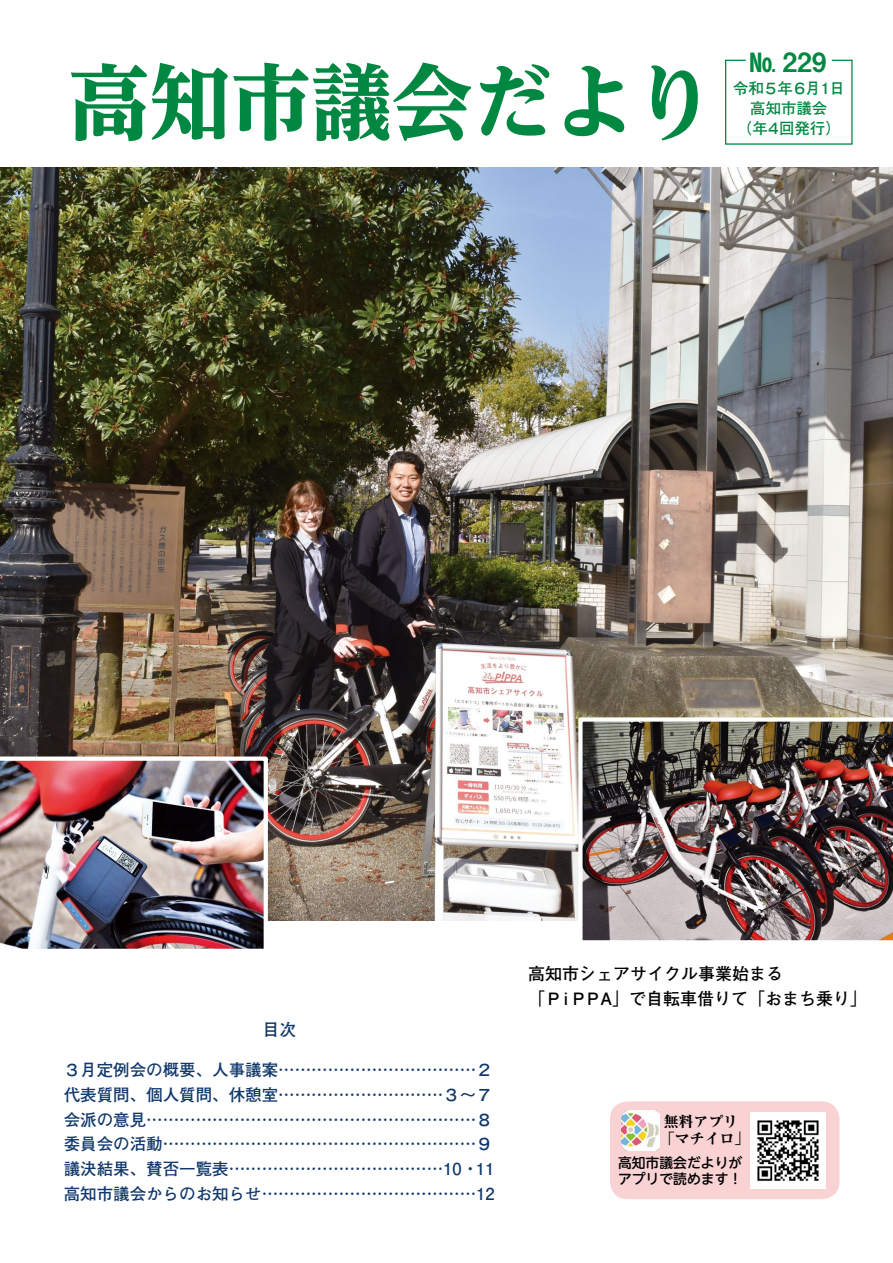
<style>
.page{position:relative;width:893px;height:1263px;background:#fff}
.page>*{position:absolute;margin:0;border:0;box-sizing:border-box;transform-origin:0 0}
.t1{font:800 82.35px "UD Reimin Pro";color:#008842}
.t2{font:26.55px "Midashi Go Pro MB31";color:#008842}
.t3{font:700 16.95px/25.5px "Futo Go B101 Pro";color:#000}
.t4{font:700 16.95px "Futo Go B101 Pro";color:#10386b}
.t5{font:700 16.5px/24.8px "Futo Go B101 Pro";color:#10386b;text-align:right}
.t6{font:700 15.45px "Futo Go B101 Pro";color:#008842}
.t7{font:800 14.85px/17px "Ryumin Pro";color:#000}
.t8{font:500 13.8px/15.9px "UD Shin M Go Pr 6";color:#000}
</style>
<div class="page">
<img style="left:0;top:168px;width:893px;height:753px">
<img style="left:578px;top:717px;width:315px;height:224px">
<img style="left:0;top:756px;width:268px;height:193px">
<div style="left:725px;top:60px;width:128px;height:85px;background:#fff;border:1px solid #008842"></div>
<div style="left:746px;top:59px;width:85px;height:5px;background:#fff"></div>
<div style="left:610px;top:1101px;width:229px;height:98px;background:#f9d2d4;border-radius:18px"></div>
<img style="left:622px;top:1111px;width:38px;height:39px">
<img style="left:751px;top:1112px;width:74px;height:77px">
<h1 class="t1" style="left:69px;top:35px;width:648px">高知市議会だより</h1>
<h2 class="t2" style="left:749px;top:40px;width:79px">No 229</h2>
<p class="t6" style="left:733px;top:76px;width:89px">令和５年６月</p>
<p class="t6" style="left:750px;top:96px;width:79px">高知市議会</p>
<p class="t6" style="left:736px;top:116px;width:106px">（年４回発行(</p>
<p class="t6" style="left:829px;top:76px;width:17px">日</p>
<p class="t6" style="left:817px;top:76px;width:17px">１</p>
<p class="t4" style="left:263px;top:1016px;width:36px">目次</p>
<p class="t5" style="left:64px;top:1055px;width:432px">３月定例会の概要、人事議案....................................２代表質問、個人質問、休憩室..............................３~７会派の意見............................................................８委員会の活動.........................................................９<br>11</p>
<p class="t5" style="left:64px;top:1154px;width:432px;text-align:left">議決結果、賛否一覧表.......................................10・高知市議会からのお知らせ.......................................12</p>
<p class="t3" style="left:612px;top:958px;width:257px;text-indent:-84px">高知市シェアサイクル事業始まる<br>」で自転車借りて「おまち乗り「</p>
<p class="t3" style="left:528px;top:984px;width:88px">「ＰｉＰＰＡ</p>
<p class="t7" style="left:660px;top:1112px;width:91px">無料アプリ「マチイロ「</p>
<p class="t8" style="left:618px;top:1154px;width:126px">高知市議会だよりがアプリで読めます!</p>
</div>
